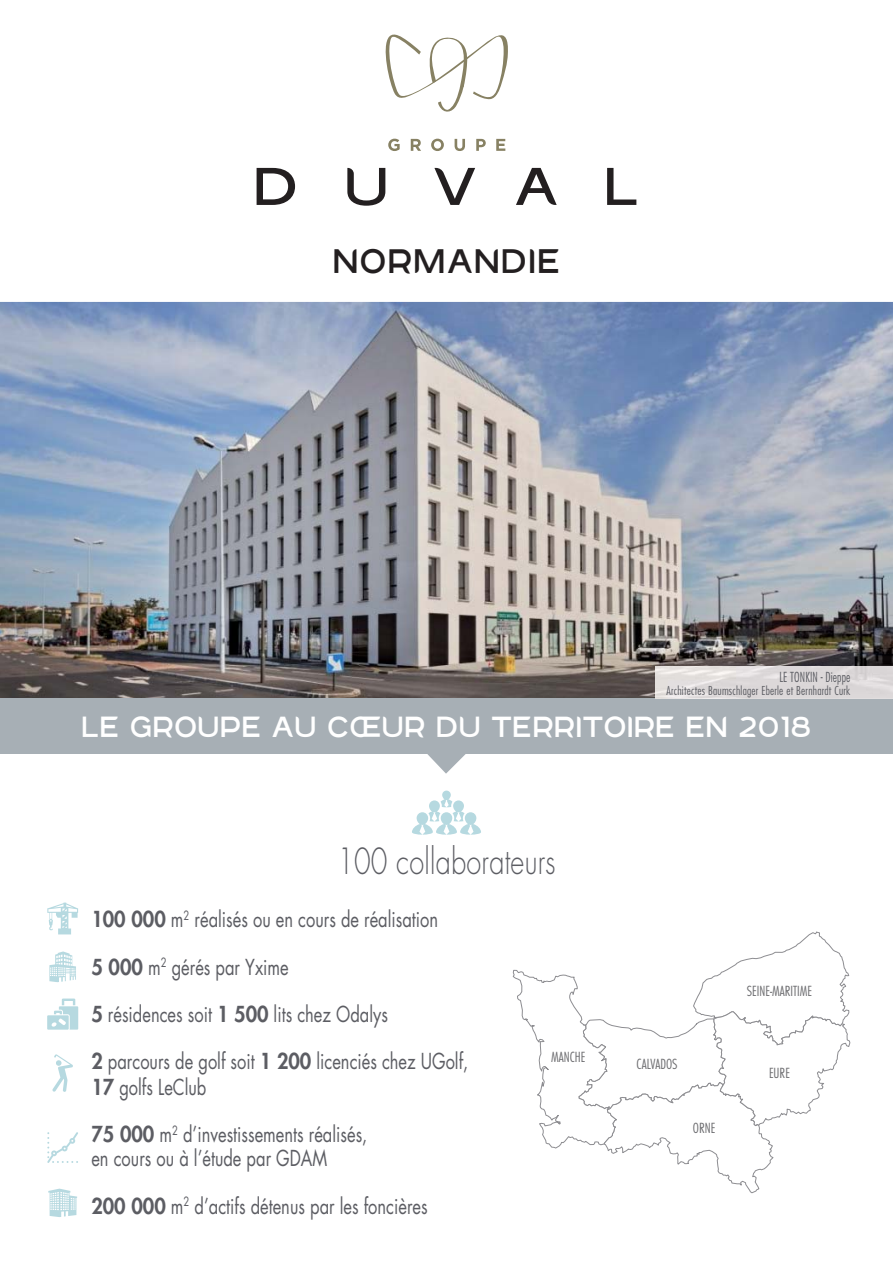
<style>
.page{position:relative;width:893px;height:1263px;background:#fff}
.page>*{position:absolute;margin:0;border:0;box-sizing:border-box;transform-origin:0 0}
.t1{font:47.25px "Duval";letter-spacing:.02em;color:#231f20;scale:.9 1}
.t2{font:40.5px "Duval";color:#fff;scale:.9 1}
.t3{font:300 35.1px "Futura";letter-spacing:.01em;color:#5c5d63;scale:.77 1}
.t4{font:21.45px/25.5px "Futura";color:#5c5d63;scale:.77 1}
.t5{font:300 condensed 15.3px "Futura T";color:#6c6c6f}
.t6{font:300 condensed 13.5px "Futura";letter-spacing:.01em;color:#5c5d63;scale:.92 1}
.t7{font:300 condensed 12px "Futura";letter-spacing:.02em;color:#5c5d63}
.s1{font-weight:800}
</style>
<div class="page">
<img style="left:0;top:302px;width:893px;height:397px">
<div style="left:0;top:699px;width:893px;height:55px;background:#a7afb5"></div>
<svg style="left:427px;top:754px;width:39px;height:20px"></svg>
<svg style="left:52px;top:1054px;width:21px;height:38px"></svg>
<svg style="left:48px;top:1188px;width:29px;height:29px"></svg>
<svg style="left:47px;top:1132px;width:31px;height:31px"></svg>
<svg style="left:47px;top:998px;width:31px;height:32px"></svg>
<svg style="left:49px;top:951px;width:27px;height:31px"></svg>
<svg style="left:412px;top:790px;width:69px;height:45px"></svg>
<svg style="left:47px;top:902px;width:31px;height:32px"></svg>
<svg style="left:513px;top:931px;width:337px;height:262px"></svg>
<svg style="left:385px;top:35px;width:123px;height:77px"></svg>
<svg style="left:388px;top:139px;width:12px;height:12px"></svg>
<svg style="left:411px;top:139px;width:10px;height:12px"></svg>
<svg style="left:431px;top:139px;width:13px;height:12px"></svg>
<svg style="left:455px;top:139px;width:10px;height:12px"></svg>
<svg style="left:476px;top:139px;width:10px;height:12px"></svg>
<svg style="left:496px;top:139px;width:9px;height:12px"></svg>
<svg style="left:257px;top:168px;width:38px;height:37px"></svg>
<svg style="left:347px;top:168px;width:38px;height:38px"></svg>
<svg style="left:434px;top:168px;width:41px;height:37px"></svg>
<svg style="left:607px;top:168px;width:29px;height:37px"></svg>
<svg style="left:516px;top:168px;width:41px;height:37px"></svg>
<img style="left:656px;top:667px;width:237px;height:32px">
<h1 class="t1" style="left:332px;top:234px;width:255px">NORMANDIE</h1>
<p class="t6" style="left:779px;top:671px;width:79px">LE TONKIN - Dieppe</p>
<p class="t7" style="left:666px;top:685px;width:185px">Architectes Baumschlager Eberle et Bernhardt Curk</p>
<h2 class="t2" style="left:81px;top:703px;width:813px">LE GROUPE AU CŒUR DU TERRITOIRE EN 2018</h2>
<h3 class="t3" style="left:337px;top:845px;width:285px">100 collaborateurs</h3>
<p class="t4" style="left:91px;top:908px;width:452px"><span class="s1">100 000</span> m<sup>2</sup> réalisés ou en cours de réalisation</p>
<p class="t4" style="left:91px;top:956px;width:258px"><span class="s1">5 000</span> m<sup>2</sup> gérés par Yxime</p>
<p class="t4" style="left:91px;top:1003px;width:387px"><span class="s1">5</span> résidences soit <span class="s1">1 500</span> lits chez Odalys</p>
<p class="t4" style="left:91px;top:1050px;width:491px"><span class="s1">2</span> parcours de golf soit <span class="s1">1 200</span> licenciés chez UGolf,<br><span class="s1">17</span> golfs LeClub</p>
<p class="t4" style="left:91px;top:1124px;width:360px;line-height:24px"><span class="s1">75 000</span> m<sup>2</sup> d’investissements réalisés, en cours ou à l’étude par GDAM</p>
<p class="t4" style="left:91px;top:1195px;width:438px"><span class="s1">200 000</span> m<sup>2</sup> d’actifs détenus par les foncières</p>
<p class="t5" style="left:551px;top:1052px;width:36px">MANCHE</p>
<p class="t5" style="left:637px;top:1059px;width:42px">CALVADOS</p>
<p class="t5" style="left:693px;top:1122px;width:24px">ORNE</p>
<p class="t5" style="left:747px;top:986px;width:67px">SEINE-MARITIME</p>
<p class="t5" style="left:769px;top:1067px;width:22px">EURE</p>
</div>
